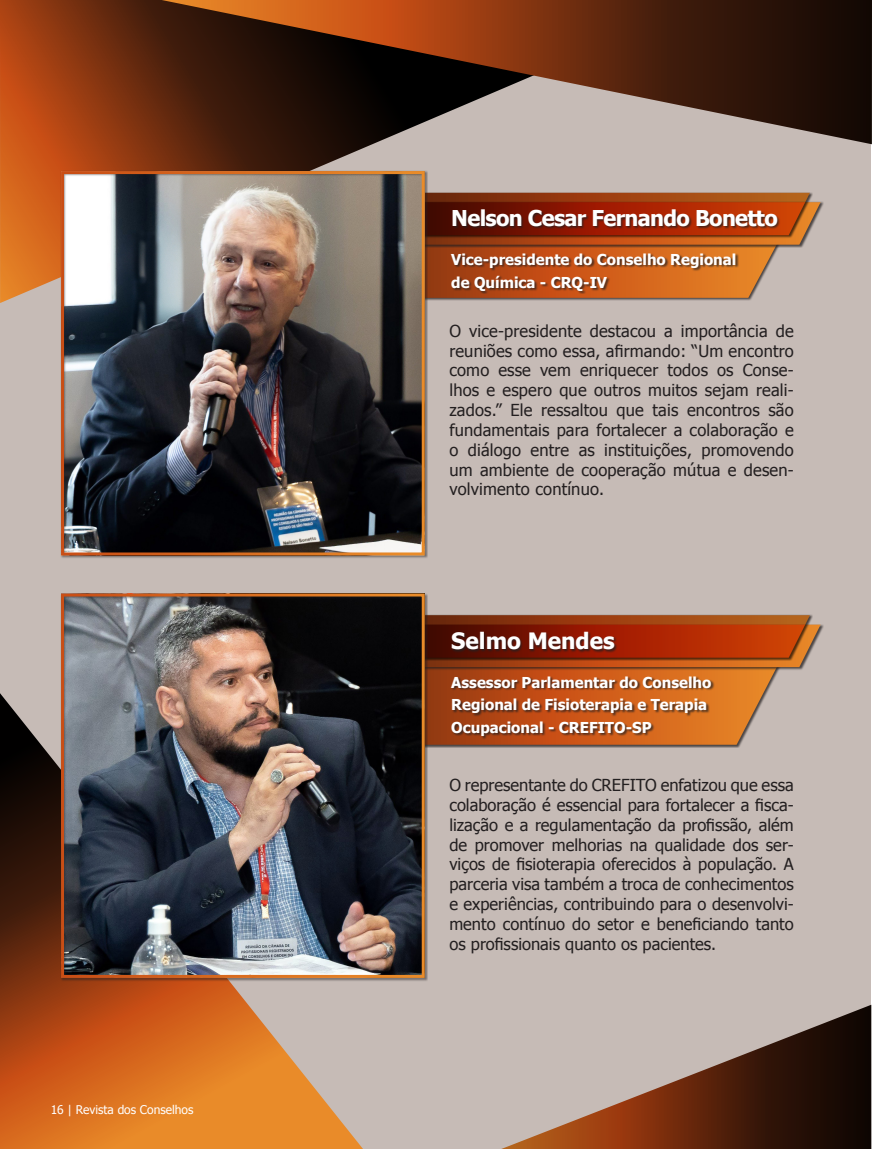
<style>
.page{position:relative;width:872px;height:1149px;background:#fff}
.page>*{position:absolute;margin:0;border:0;box-sizing:border-box;transform-origin:0 0}
.Revista_2{font:700 22.5px "Tahoma";color:#fff}
.Revista_2-2{font:700 21.75px "Tahoma";letter-spacing:-.03em;color:#fff}
.t1{font:16.5px/19.8px "Tahoma";color:#231f20;text-align:justify}
.Revista_2-3{font:700 15px/22.5px "Tahoma";color:#fff}
.t2{font:12px "Tahoma";color:#fff}
</style>
<div class="page">
<div style="left:0;top:0;width:871px;height:1148px;background:#c6bbb6"></div>
<svg style="left:0;top:0;width:373px;height:303px;background:#984519"></svg>
<svg style="left:162px;top:0;width:710px;height:144px"></svg>
<svg style="left:0;top:693px;width:363px;height:455px"></svg>
<svg style="left:504px;top:1005px;width:367px;height:143px"></svg>
<div style="left:416px;top:233px;width:369px;height:68px;background:#231f20;opacity:.75"></div>
<div style="left:412px;top:192px;width:401px;height:47px;background:#b19385"></div>
<svg style="left:428px;top:193px;width:392px;height:105px;background:#a75229"></svg>
<div style="left:453px;top:210px;width:327px;height:19px;background:#231f20;opacity:.75"></div>
<div style="left:450px;top:253px;width:289px;height:41px;background:#231f20;opacity:.75"></div>
<div style="left:61px;top:170px;width:367px;height:388px;background:#231f20;opacity:.5"></div>
<div style="left:416px;top:655px;width:369px;height:92px;background:#231f20;opacity:.75"></div>
<div style="left:412px;top:614px;width:401px;height:47px;background:#b8aea9"></div>
<svg style="left:428px;top:615px;width:392px;height:129px"></svg>
<div style="left:452px;top:631px;width:165px;height:21px;background:#231f20;opacity:.75"></div>
<div style="left:451px;top:676px;width:263px;height:63px;background:#231f20;opacity:.75"></div>
<div style="left:61px;top:592px;width:367px;height:388px;background:#231f20;opacity:.5"></div>
<p class="t2" style="left:51px;top:1101px;width:144px">16 | Revista dos Conselhos</p>
<p class="Revista_2-2" style="left:451px;top:203px;width:328px">Nelson Cesar Fernando Bonetto</p>
<p class="Revista_2-3" style="left:451px;top:247px;width:287px">Vice-presidente do Conselho Regional</p>
<p class="Revista_2-3" style="left:451px;top:270px;width:157px">de Química - CRQ-IV</p>
<p class="t1" style="left:449px;top:320px;width:346px">O vice-presidente destacou a importância de reuniões como essa, afirmando: “Um encontro como esse vem enriquecer todos os Conse&shy;lhos e espero que outros muitos sejam reali&shy;zados.” Ele ressaltou que tais encontros são fundamentais para fortalecer a colaboração e o diálogo entre as instituições, promovendo um ambiente de cooperação mútua e desen&shy;volvimento contínuo.</p>
<p class="Revista_2" style="left:451px;top:625px;width:165px">Selmo Mendes</p>
<p class="Revista_2-3" style="left:451px;top:670px;width:262px">Assessor Parlamentar do Conselho<br>Regional de Fisioterapia e Terapia<br>Ocupacional - CREFITO-SP</p>
<p class="t1" style="left:449px;top:774px;width:346px">O representante do CREFITO enfatizou que essa colaboração é essencial para fortalecer a fisca&shy;lização e a regulamentação da profissão, além de promover melhorias na qualidade dos ser&shy;viços de fisioterapia oferecidos à população. A parceria visa também a troca de conhecimentos e experiências, contribuindo para o desenvolvi&shy;mento contínuo do setor e beneficiando tanto os profissionais quanto os pacientes.</p>
</div>
